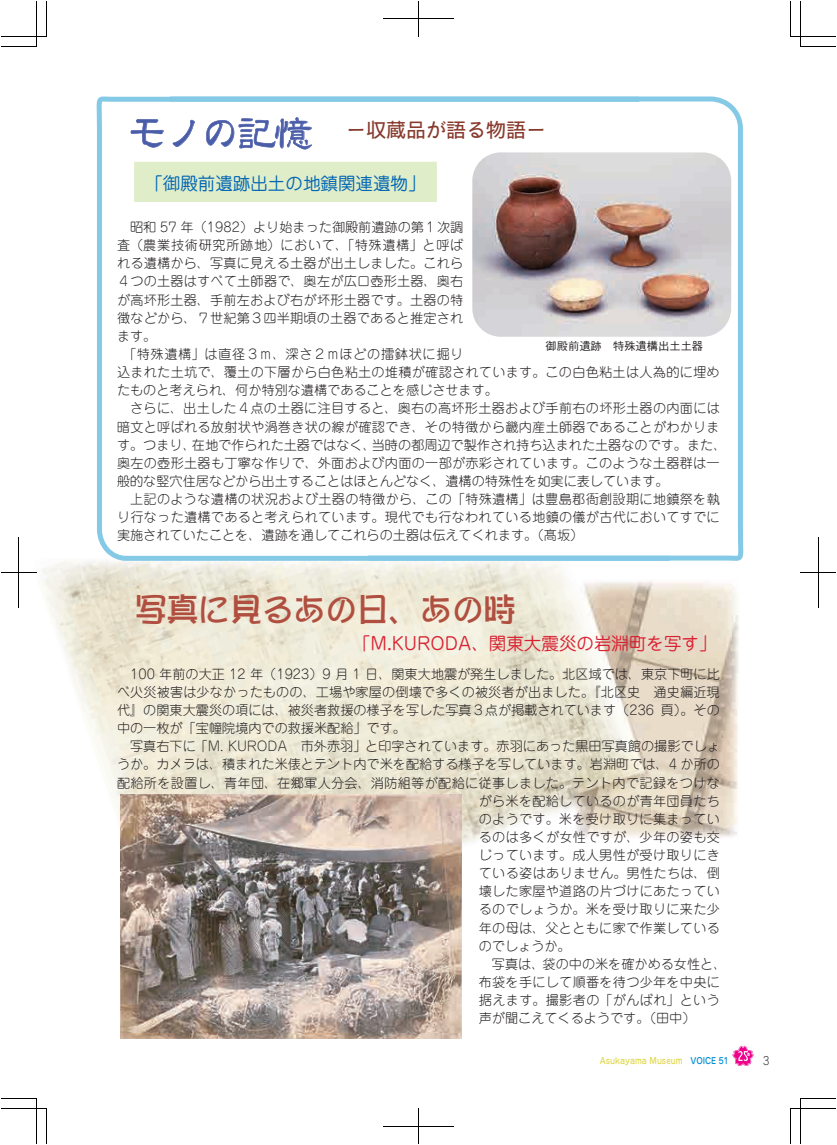
<style>
.page{position:relative;width:837px;height:1145px;background:#fff}
.page>*{position:absolute;margin:0;border:0;box-sizing:border-box;transform-origin:0 0}
.t1{font:32.5px "DFPOP Stencil Std W7";letter-spacing:-.025em;color:#b04f40}
.t2{font:20px "DF Gothic P Std W5";color:#883a2d}
.t3{font:17.5px "Jun 201 Pro";color:#da2031}
.t4{font:17.5px "Jun 201 Pro";color:#0166b3}
.t5{font:300 13.12px/18.1px "Jun 101 Pro";letter-spacing:.015em;color:#231f20}
.t6{font:11.25px "DFHS Gothic Std W3";color:#231f20}
.t7{font:300 11.25px "Jun 101 Pro";color:#231f20;scale:.9 1}
.t8{font:500 8.75px "Jun 34 Pro";color:#e0d84c;scale:.9 1}
.s1{font-family:"DC Ho Lei Sho Std W3";font-size:37.5px;color:#4a5da9}
.s2{color:#008fd5}
</style>
<div class="page">
<img style="left:644px;top:581px;width:95px;height:128px">
<img style="left:615px;top:709px;width:123px;height:130px">
<img style="left:575px;top:799px;width:40px;height:39px">
<img style="left:36px;top:561px;width:83px;height:65px">
<img style="left:119px;top:561px;width:90px;height:51px">
<img style="left:209px;top:561px;width:90px;height:36px">
<img style="left:57px;top:612px;width:80px;height:93px">
<img style="left:137px;top:585px;width:107px;height:104px">
<img style="left:299px;top:561px;width:89px;height:47px">
<img style="left:388px;top:561px;width:70px;height:137px">
<img style="left:231px;top:597px;width:107px;height:77px">
<img style="left:433px;top:561px;width:90px;height:73px">
<img style="left:523px;top:561px;width:51px;height:123px">
<img style="left:82px;top:689px;width:81px;height:86px">
<div style="left:163px;top:662px;width:107px;height:105px;background:#f2ecda"></div>
<img style="left:324px;top:608px;width:107px;height:78px">
<img style="left:257px;top:674px;width:106px;height:77px">
<img style="left:458px;top:607px;width:107px;height:91px">
<img style="left:108px;top:767px;width:81px;height:52px">
<img style="left:189px;top:740px;width:107px;height:54px">
<img style="left:350px;top:686px;width:107px;height:77px">
<img style="left:282px;top:751px;width:107px;height:43px">
<img style="left:444px;top:698px;width:81px;height:77px">
<img style="left:525px;top:684px;width:49px;height:126px">
<img style="left:376px;top:763px;width:107px;height:105px">
<img style="left:470px;top:775px;width:93px;height:66px">
<img style="left:574px;top:581px;width:70px;height:218px">
<img style="left:574px;top:693px;width:35px;height:118px">
<svg style="left:732px;top:1045px;width:21px;height:21px"></svg>
<svg style="left:97px;top:96px;width:73px;height:465px"></svg>
<svg style="left:170px;top:96px;width:573px;height:465px"></svg>
<img style="left:120px;top:794px;width:341px;height:244px">
<hr style="left:1px;top:1098px;width:35px;height:1px;background:#000">
<hr style="left:1px;top:46px;width:35px;height:1px;background:#000">
<hr style="left:800px;top:1098px;width:35px;height:1px;background:#000">
<hr style="left:800px;top:46px;width:35px;height:1px;background:#000">
<hr style="left:46px;top:1108px;width:1px;height:35px;background:#000">
<hr style="left:790px;top:1108px;width:1px;height:35px;background:#000">
<hr style="left:46px;top:1px;width:1px;height:35px;background:#000">
<hr style="left:790px;top:1px;width:1px;height:35px;background:#000">
<hr style="left:1px;top:36px;width:45px;height:1px;background:#000">
<hr style="left:36px;top:1px;width:1px;height:45px;background:#000">
<hr style="left:790px;top:36px;width:45px;height:1px;background:#000">
<hr style="left:800px;top:1px;width:1px;height:45px;background:#000">
<hr style="left:1px;top:1108px;width:45px;height:1px;background:#000">
<hr style="left:36px;top:1098px;width:1px;height:45px;background:#000">
<hr style="left:790px;top:1108px;width:45px;height:1px;background:#000">
<hr style="left:800px;top:1098px;width:1px;height:45px;background:#000">
<hr style="left:418px;top:1px;width:1px;height:35px;background:#000">
<hr style="left:418px;top:1108px;width:1px;height:35px;background:#000">
<hr style="left:1px;top:572px;width:35px;height:1px;background:#000">
<hr style="left:800px;top:572px;width:35px;height:1px;background:#000">
<hr style="left:383px;top:18px;width:70px;height:1px;background:#000">
<hr style="left:383px;top:1126px;width:70px;height:1px;background:#000">
<hr style="left:18px;top:537px;width:1px;height:70px;background:#000">
<hr style="left:817px;top:537px;width:1px;height:70px;background:#000">
<h2 class="t2" style="left:128px;top:119px;width:419px"><span class="s1">モノの記憶</span> ー収蔵品が語る物語ー</h2>
<h3 class="t4" style="left:145px;top:169px;width:281px">「御殿前遺跡出土の地鎮関連遺物」</h3>
<p class="t5" style="left:117px;top:216px;width:610px">　昭和 57 年（1982）より始まった御殿前遺跡の第１次調<br>査（農業技術研究所跡地）において、「特殊遺構」と呼ば<br>れる遺構から、写真に見える土器が出土しました。これら<br>４つの土器はすべて土師器で、奥左が広口壺形土器、奥右<br>が高坏形土器、手前左および右が坏形土器です。土器の特<br>徴などから、７世紀第３四半期頃の土器であると推定され<br>ます。<br>　「特殊遺構」は直径３ｍ、深さ２ｍほどの擂鉢状に掘り<br>込まれた土坑で、覆土の下層から白色粘土の堆積が確認されています。この白色粘土は人為的に埋めたものと考えられ、何か特別な遺構であることを感じさせます。<br>　さらに、出土した４点の土器に注目すると、奥右の高坏形土器および手前右の坏形土器の内面には暗文と呼ばれる放射状や渦巻き状の線が確認でき、その特徴から畿内産土師器であることがわかります。つまり、在地で作られた土器ではなく、当時の都周辺で製作され持ち込まれた土器なのです。また、奥左の壺形土器も丁寧な作りで、外面および内面の一部が赤彩されています。このような土器群は一般的な竪穴住居などから出土することはほとんどなく、遺構の特殊性を如実に表しています。<br>　上記のような遺構の状況および土器の特徴から、この「特殊遺構」は豊島郡衙創設期に地鎮祭を執り行なった遺構であると考えられています。現代でも行なわれている地鎮の儀が古代においてすでに実施されていたことを、遺跡を通してこれらの土器は伝えてくれます。（髙坂）</p>
<p class="t6" style="left:545px;top:340px;width:159px">御殿前遺跡　特殊遺構出土土器</p>
<h1 class="t1" style="left:135px;top:591px;width:383px">写真に見るあの日、あの時</h1>
<h3 class="t3" style="left:353px;top:629px;width:365px">「M.KURODA、関東大震災の岩淵町を写す」</h3>
<p class="t5" style="left:117px;top:663px;width:604px">　100 年前の大正 12 年（1923）9 月 1 日、関東大地震が発生しました。北区域では、東京下町に比</p>
<p class="t5" style="left:117px;top:681px;width:604px">べ火災被害は少なかったものの、工場や家屋の倒壊で多くの被災者が出ました。『北区史　通史編近現</p>
<p class="t5" style="left:117px;top:699px;width:604px">代』の関東大震災の項には、被災者救援の様子を写した写真３点が掲載されています（236 頁）。その</p>
<p class="t5" style="left:117px;top:717px;width:290px">中の一枚が「宝幢院境内での救援米配給」です。</p>
<p class="t5" style="left:117px;top:735px;width:604px">　写真右下に「M. KURODA　市外赤羽」と印字されています。赤羽にあった黒田写真館の撮影でしょ</p>
<p class="t5" style="left:117px;top:753px;width:604px">うか。カメラは、積まれた米俵とテント内で米を配給する様子を写しています。岩淵町では、4 か所の</p>
<p class="t5" style="left:117px;top:772px;width:604px">配給所を設置し、青年団、在郷軍人分会、消防組等が配給に従事しました。テント内で記録をつけな</p>
<p class="t5" style="left:478px;top:790px;width:242px">がら米を配給しているのが青年団員たち</p>
<p class="t5" style="left:478px;top:808px;width:242px">のようです。米を受け取りに集まってい</p>
<p class="t5" style="left:478px;top:826px;width:242px">るのは多くが女性ですが、少年の姿も交</p>
<p class="t5" style="left:478px;top:844px;width:242px">じっています。成人男性が受け取りにき</p>
<p class="t5" style="left:478px;top:862px;width:242px">ている姿はありません。男性たちは、倒</p>
<p class="t5" style="left:478px;top:880px;width:242px">壊した家屋や道路の片づけにあたってい</p>
<p class="t5" style="left:478px;top:898px;width:242px">るのでしょうか。米を受け取りに来た少</p>
<p class="t5" style="left:478px;top:917px;width:242px">年の母は、父とともに家で作業している</p>
<p class="t5" style="left:478px;top:935px;width:93px">のでしょうか。</p>
<p class="t5" style="left:478px;top:953px;width:249px">　写真は、袋の中の米を確かめる女性と、</p>
<p class="t5" style="left:478px;top:971px;width:242px">布袋を手にして順番を待つ少年を中央に</p>
<p class="t5" style="left:478px;top:989px;width:242px">据えます。撮影者の「がんばれ」という</p>
<p class="t5" style="left:478px;top:1007px;width:218px">声が聞こえてくるようです。（田中）</p>
<p class="t8" style="left:599px;top:1053px;width:145px">Asukayama Museum <span class="s2">VOICE 51</span></p>
<p class="t7" style="left:763px;top:1051px;width:9px">3</p>
</div>
